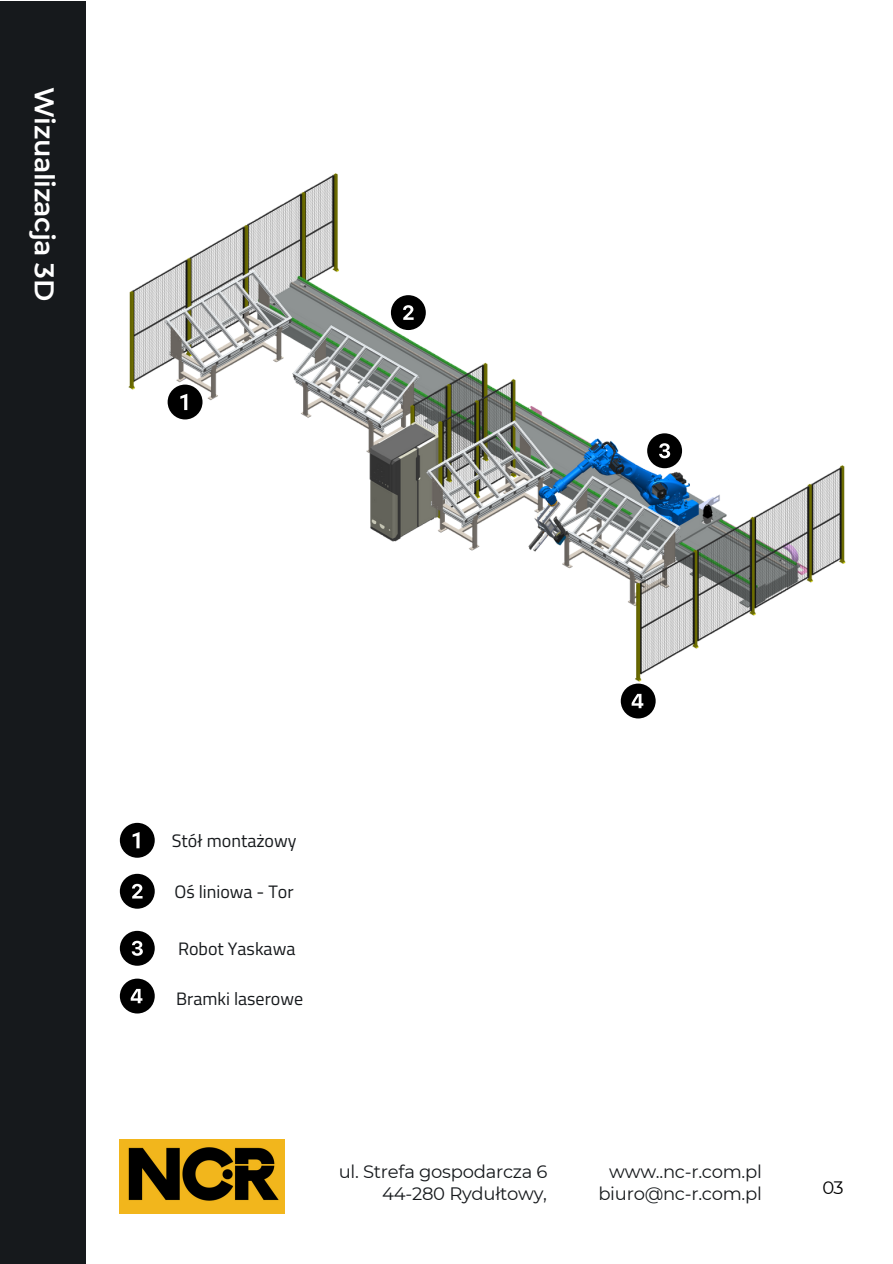
<style>
.page{position:relative;width:893px;height:1264px;background:#fff}
.page>*{position:absolute;margin:0;border:0;box-sizing:border-box;transform-origin:0 0}
.t1{font:600 27px "Montserrat";letter-spacing:-.015em;color:#fff}
.t2{font:18px "Montserrat";letter-spacing:-.015em;color:#16191c}
.t3{font:18px "Titillium Web";color:#16191c}
.t4{font:18px "Montserrat";color:#000}
</style>
<div class="page">
<div style="left:0;top:1px;width:85px;height:1262px;background:#16191c"></div>
<img style="left:120px;top:1139px;width:164px;height:74px">
<img style="left:85px;top:141px;width:761px;height:555px">
<svg style="left:120px;top:822px;width:35px;height:35px"></svg>
<svg style="left:168px;top:384px;width:34px;height:35px"></svg>
<svg style="left:120px;top:873px;width:35px;height:35px"></svg>
<svg style="left:120px;top:930px;width:35px;height:35px"></svg>
<svg style="left:120px;top:978px;width:35px;height:35px"></svg>
<svg style="left:391px;top:295px;width:35px;height:35px"></svg>
<svg style="left:647px;top:433px;width:35px;height:35px"></svg>
<svg style="left:620px;top:683px;width:35px;height:35px"></svg>
<p class="t1" style="left:61px;top:87px;width:216px;rotate:90deg">Wizualizacja 3D</p>
<p class="t3" style="left:172px;top:826px;width:126px">Stół montażowy</p>
<p class="t3" style="left:174px;top:877px;width:121px">Oś liniowa - Tor</p>
<p class="t3" style="left:178px;top:934px;width:119px">Robot Yaskawa</p>
<p class="t3" style="left:176px;top:984px;width:129px">Bramki laserowe</p>
<p class="t2" style="left:339px;top:1160px;width:210px">ul. Strefa gospodarcza 6</p>
<p class="t2" style="left:382px;top:1182px;width:166px">44-280 Rydułtowy,</p>
<p class="t2" style="left:609px;top:1160px;width:154px">www..nc-r.com.pl</p>
<p class="t2" style="left:598px;top:1182px;width:165px">biuro@nc-r.com.pl</p>
<p class="t4" style="left:822px;top:1176px;width:23px">03</p>
</div>
